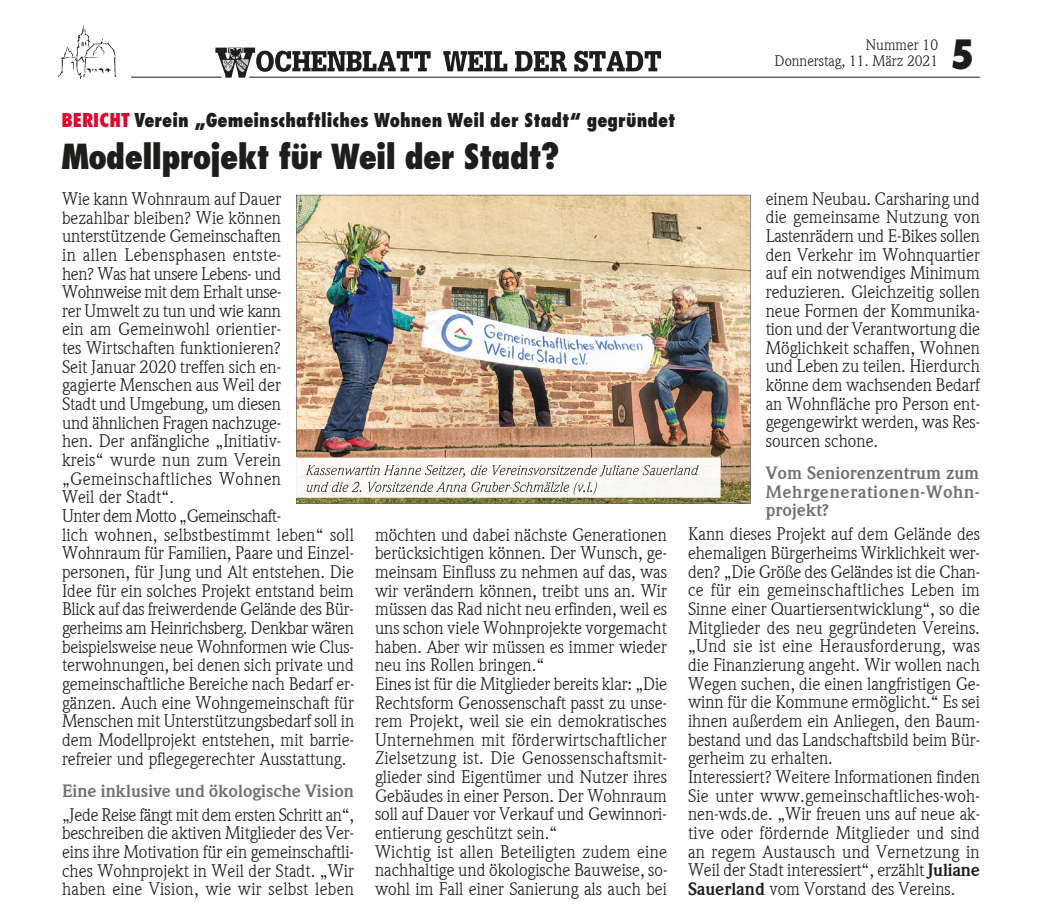
<style>
.page{position:relative;width:1052px;height:923px;background:#fff}
.page>*{position:absolute;margin:0;border:0;box-sizing:border-box;transform-origin:0 0}
.t1{font:800 condensed 39.2px "Futura LT Pro";color:#1d1d1b}
.t2{font:800 condensed 33.6px "Futura LT Pro";letter-spacing:-.02em;color:#1d1d1b}
.t3{font:800 condensed 18.72px "Futura LT Pro";color:#1d1d1b}
.t4{font:17.68px/18.7px "Weidemann";color:#1d1d1b}
.t5{font:700 17.68px/18.7px "Weidemann";color:#70706f;text-align:justify}
.t6{font:14.88px/15.9px "Weidemann";color:#1d1d1b;text-align:right}
.s1{color:#e4042e}
.s2{font-weight:700}
</style>
<div class="page">
<hr style="left:131px;top:77px;width:849px;height:1px;background:#1d1d1b">
<svg style="left:58px;top:25px;width:58px;height:54px"></svg>
<svg style="left:443px;top:51px;width:64px;height:20px"></svg>
<svg style="left:515px;top:51px;width:51px;height:20px"></svg>
<svg style="left:574px;top:51px;width:87px;height:21px"></svg>
<svg style="left:256px;top:51px;width:18px;height:21px"></svg>
<div style="left:261px;top:54px;width:8px;height:14px;background:#fff;border-radius:50%"></div>
<svg style="left:275px;top:51px;width:155px;height:21px"></svg>
<svg style="left:215px;top:48px;width:40px;height:30px"></svg>
<img style="left:296px;top:195px;width:455px;height:309px">
<img style="left:297px;top:458px;width:423px;height:39px">
<hr style="left:296px;top:458px;width:1px;height:39px;background:#f6f6f6">
<img style="left:306px;top:465px;width:393px;height:13px">
<img style="left:306px;top:465px;width:31px;height:10px">
<img style="left:307px;top:482px;width:290px;height:13px">
<img style="left:307px;top:482px;width:32px;height:10px">
<p class="t6" style="left:774px;top:38px;width:165px">Nummer 10<br>Donnerstag, 11. März 2021</p>
<h1 class="t1" style="left:950px;top:29px;width:25px">5</h1>
<p class="t3" style="left:61px;top:109px;width:615px"><span class="s1">BERICHT</span> Verein „Gemeinschaftliches Wohnen Weil der Stadt“ gegründet</p>
<h2 class="t2" style="left:61px;top:135px;width:499px">Modellprojekt für Weil der Stadt?</h2>
<p class="t4" style="left:62px;top:190px;width:294px">Wie kann Wohnraum auf Dauer<br>bezahlbar bleiben? Wie können unterstützende Gemeinschaften<br>in allen Lebensphasen entste-<br>hen? Was hat unsere Lebens- und Wohnweise mit dem Erhalt unse-<br>rer Umwelt zu tun und wie kann<br>ein am Gemeinwohl orientier-<br>tes Wirtschaften funktionieren?<br>Seit Januar 2020 treffen sich en-<br>gagierte Menschen aus Weil der<br>Stadt und Umgebung, um diesen<br>und ähnlichen Fragen nachzuge-<br>hen. Der anfängliche „Initiativ-<br>kreis“ wurde nun zum Verein „Gemeinschaftliches Wohnen<br>Weil der Stadt“.<br>Unter dem Motto „Gemeinschaft-<br>lich wohnen, selbstbestimmt leben“ soll Wohnraum für Familien, Paare und Einzel&shy;personen, für Jung und Alt entstehen. Die Idee für ein solches Projekt entstand beim Blick auf das freiwerdende Gelände des Bür&shy;gerheims am Heinrichsberg. Denkbar wären beispielsweise neue Wohnformen wie Clus&shy;terwohnungen, bei denen sich private und gemeinschaftliche Bereiche nach Bedarf er&shy;gänzen. Auch eine Wohngemeinschaft für Menschen mit Unterstützungsbedarf soll in dem Modellprojekt entstehen, mit barrie&shy;refreier und pflegegerechter Ausstattung.</p>
<p class="t5" style="left:62px;top:782px;width:293px">Eine inklusive und ökologische Vision</p>
<p class="t4" style="left:62px;top:806px;width:294px;text-align:justify">„Jede Reise fängt mit dem ersten Schritt an“, beschreiben die aktiven Mitglieder des Ver&shy;eins ihre Motivation für ein gemeinschaftli&shy;ches Wohnprojekt in Weil der Stadt. „Wir haben eine Vision, wie wir selbst leben</p>
<p class="t4" style="left:375px;top:526px;width:294px">möchten und dabei nächste Generationen berücksichtigen können. Der Wunsch, ge&shy;meinsam Einfluss zu nehmen auf das, was wir verändern können, treibt uns an. Wir müssen das Rad nicht neu erfinden, weil es uns schon viele Wohnprojekte vorgemacht haben. Aber wir müssen es immer wieder neu ins Rollen bringen.“<br>Eines ist für die Mitglieder bereits klar: „Die Rechtsform Genossenschaft passt zu unse&shy;rem Projekt, weil sie ein demokratisches Unternehmen mit förderwirtschaftlicher Zielsetzung ist. Die Genossenschaftsmit&shy;glieder sind Eigentümer und Nutzer ihres Gebäudes in einer Person. Der Wohnraum soll auf Dauer vor Verkauf und Gewinnori&shy;entierung geschützt sein.“<br>Wichtig ist allen Beteiligten zudem eine nachhaltige und ökologische Bauweise, so&shy;wohl im Fall einer Sanierung als auch bei</p>
<p class="t4" style="left:766px;top:190px;width:216px;text-align:justify">einem Neubau. Carsharing und die gemeinsame Nutzung von Lastenrädern und E-Bikes sollen den Verkehr im Wohnquartier auf ein notwendiges Minimum reduzieren. Gleichzeitig sollen neue Formen der Kommunika&shy;tion und der Verantwortung die Möglichkeit schaffen, Wohnen und Leben zu teilen. Hierdurch könne dem wachsenden Bedarf an Wohnfläche pro Person ent&shy;gegengewirkt werden, was Res&shy;sourcen schone.</p>
<p class="t5" style="left:766px;top:464px;width:216px">Vom Seniorenzentrum zum Mehrgenerationen-Wohn&shy;projekt?</p>
<p class="t4" style="left:688px;top:526px;width:294px">Kann dieses Projekt auf dem Gelände des ehemaligen Bürgerheims Wirklichkeit wer&shy;den? „Die Größe des Geländes ist die Chan&shy;ce für ein gemeinschaftliches Leben im Sinne einer Quartiersentwicklung“, so die Mitglieder des neu gegründeten Vereins. „Und sie ist eine Herausforderung, was die Finanzierung angeht. Wir wollen nach Wegen suchen, die einen langfristigen Ge&shy;winn für die Kommune ermöglicht.“ Es sei ihnen außerdem ein Anliegen, den Baum&shy;bestand und das Landschaftsbild beim Bür&shy;gerheim zu erhalten.<br>Interessiert? Weitere Informationen finden Sie unter www.gemeinschaftliches-woh&shy;nen-wds.de. „Wir freuen uns auf neue ak&shy;tive oder fördernde Mitglieder und sind an regem Austausch und Vernetzung in Weil der Stadt interessiert“, erzählt <span class="s2">Juliane Sauerland</span> vom Vorstand des Vereins.</p>
</div>
